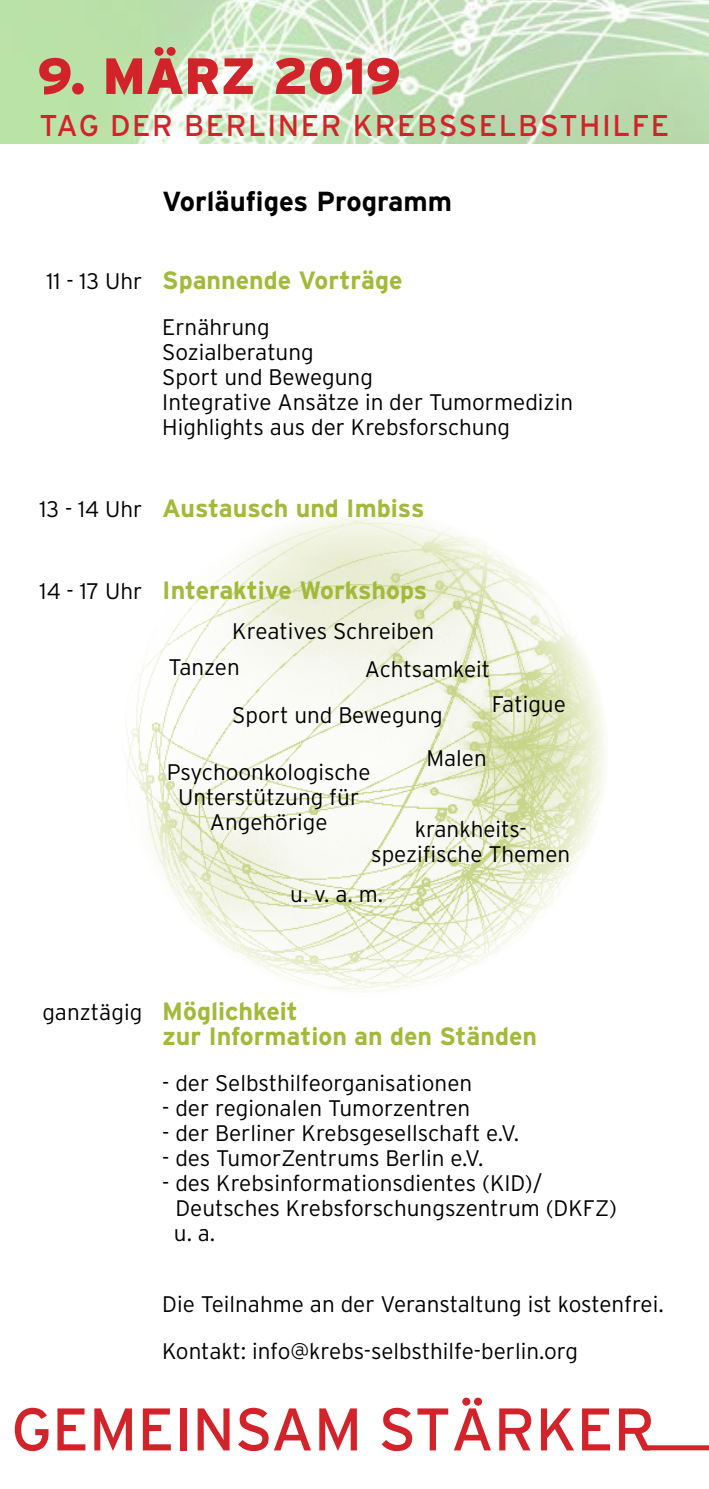
<style>
.page{position:relative;width:709px;height:1489px;background:#fff}
.page>*{position:absolute;margin:0;border:0;box-sizing:border-box;transform-origin:0 0}
.t1{font:60px "Interstate";color:#d2232a}
.t2{font:900 50.75px "Interstate";color:#d2232a}
.t3{font:30px "Interstate";letter-spacing:.05em;color:#d2232a}
.t4{font:700 27.5px "Interstate";color:#000}
.t5{font:700 25px/25px "Interstate";color:#a2b93a}
.t6{font:300 22.5px/25px "Interstate";color:#000}
.s1{font-weight:300;font-size:22.5px;color:#000}
</style>
<div class="page">
<img style="left:120px;top:508px;width:488px;height:488px;border-radius:244px">
<img style="left:0;top:0;width:709px;height:144px">
<div style="left:645px;top:1445px;width:64px;height:5px;background:#d2232a"></div>
<h2 class="t2" style="left:37px;top:47px;width:365px">9. März 2019</h2>
<h3 class="t3" style="left:40px;top:109px;width:631px">TAG DER BERLINER KREBSSELBSTHILFE</h3>
<p class="t4" style="left:162px;top:186px;width:291px">Vorläufiges Programm</p>
<p class="t5" style="left:47px;top:267px;width:358px"><span class="s1">11 - 13 Uhr</span> Spannende Vorträge</p>
<p class="t6" style="left:162px;top:315px;width:412px">Ernährung<br>Sozialberatung<br>Sport und Bewegung<br>Integrative Ansätze in der Tumormedizin<br>Highlights aus der Krebsforschung</p>
<p class="t5" style="left:39px;top:496px;width:386px"><span class="s1">13 - 14 Uhr</span> Austausch und Imbiss</p>
<p class="t5" style="left:40px;top:578px;width:389px"><span class="s1">14 - 17 Uhr</span> Interaktive Workshops</p>
<p class="t6" style="left:232px;top:618px;width:203px">Kreatives Schreiben</p>
<p class="t6" style="left:168px;top:654px;width:73px">Tanzen</p>
<p class="t6" style="left:365px;top:656px;width:127px">Achtsamkeit</p>
<p class="t6" style="left:232px;top:702px;width:212px">Sport und Bewegung</p>
<p class="t6" style="left:492px;top:691px;width:75px">Fatigue</p>
<p class="t6" style="left:426px;top:745px;width:62px">Malen</p>
<p class="t6" style="left:167px;top:759px;width:205px;text-align:center">Psychoonkologische<br>Unterstützung für<br>Angehörige</p>
<p class="t6" style="left:371px;top:816px;width:201px;text-align:center">krankheits&shy;spezifische Themen</p>
<p class="t6" style="left:290px;top:881px;width:94px">u. v. a. m.</p>
<p class="t5" style="left:162px;top:998px;width:376px;text-indent:-120px"><span class="s1">ganztägig</span> Möglichkeit<br>zur Information an den Ständen</p>
<p class="t6" style="left:162px;top:1070px;width:311px">- der Selbsthilfeorganisationen</p>
<p class="t6" style="left:162px;top:1095px;width:309px">- der regionalen Tumorzentren</p>
<p class="t6" style="left:162px;top:1120px;width:358px">- der Berliner Krebsgesellschaft e.V.</p>
<p class="t6" style="left:162px;top:1145px;width:323px">- des TumorZentrums Berlin e.V.</p>
<p class="t6" style="left:174px;top:1170px;width:444px;text-indent:-12px">- des Krebsinformationsdientes (KID)/<br>Deutsches Krebsforschungszentrum (DKFZ) u. a.</p>
<p class="t6" style="left:162px;top:1280px;width:503px;line-height:46.2px">Die Teilnahme an der Veranstaltung ist kostenfrei.<br>Kontakt: info@krebs-selbsthilfe-berlin.org</p>
<h1 class="t1" style="left:11px;top:1395px;width:645px">GEMEINSAM STÄRKER</h1>
</div>
